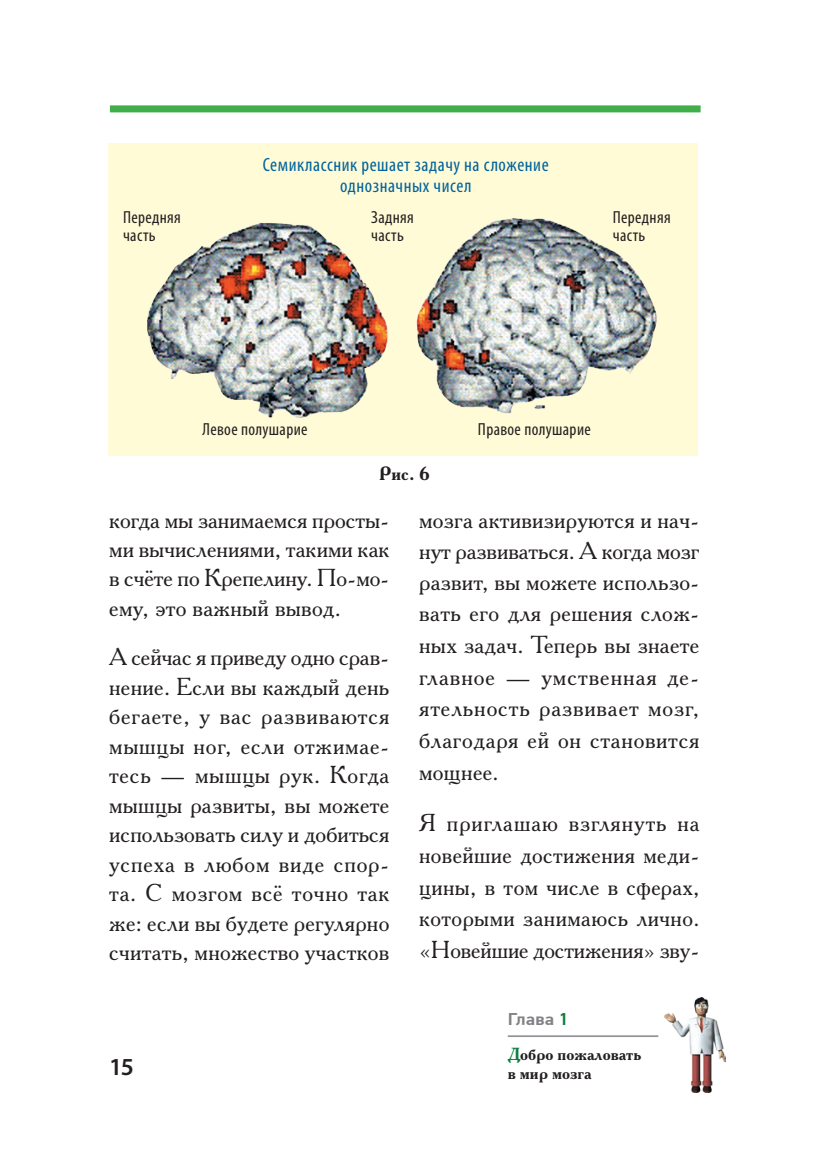
<style>
.page{position:relative;width:819px;height:1156px;background:#fff}
.page>*{position:absolute;margin:0;border:0;box-sizing:border-box;transform-origin:0 0}
.t1{font:24.5px/29.4px "Academy C";letter-spacing:.01em;color:#231f20;text-align:justify}
.t2{font:600 24.5px "Myriad Pro";color:#231f20}
.t3{font:condensed 19.25px/21px "Myriad Pro";letter-spacing:.03em;color:#00639d;text-align:center}
.pic_nazv{font:700 19.25px "Academy C";color:#231f20}
.t4{font:condensed 17.5px/17.5px "Myriad Pro";letter-spacing:.02em;color:#231f20}
.t5{font:700 17.5px/19.2px "Academy C";color:#231f20}
.t6{font:500 16.97px "PF Din Text Cond Pro";letter-spacing:.005em;color:#808285;scale:1.23 1}
.s1{color:#0d803f}
</style>
<div class="page">
<div style="left:110px;top:105px;width:590px;height:7px;background:#40ae49"></div>
<img style="left:664px;top:997px;width:62px;height:96px">
<hr style="left:507px;top:1035px;width:151px;height:2px;background:#939598">
<div style="left:108px;top:144px;width:590px;height:312px;background:#fffbd6"></div>
<img style="left:148px;top:218px;width:509px;height:200px">
<p class="t3" style="left:263px;top:154px;width:287px">Семиклассник решает задачу на сложение однозначных чисел</p>
<p class="t4" style="left:371px;top:208px;width:44px">Задняя часть</p>
<p class="t4" style="left:123px;top:208px;width:59px">Передняя часть</p>
<p class="t4" style="left:612px;top:208px;width:59px">Передняя часть</p>
<p class="t4" style="left:202px;top:420px;width:106px">Левое полушарие</p>
<p class="t4" style="left:478px;top:420px;width:114px">Правое полушарие</p>
<p class="pic_nazv" style="left:379px;top:461px;width:53px">Рис. 6</p>
<p class="t1" style="left:109px;top:504px;width:282px">когда мы занимаемся просты&shy;ми вычислениями, такими как в счёте по Крепелину. По-мо&shy;ему, это важный вывод.</p>
<p class="t1" style="left:109px;top:641px;width:282px">А сейчас я приведу одно срав&shy;нение. Если вы каждый день бегаете, у вас развиваются мышцы ног, если отжимае&shy;тесь — мышцы рук. Когда мышцы развиты, вы можете использовать силу и добиться успеха в любом виде спор&shy;та. С мозгом всё точно так же: если вы будете регулярно считать, множество участков</p>
<p class="t1" style="left:419px;top:503px;width:282px;line-height:31.5px">мозга активизируются и нач&shy;нут развиваться. А когда мозг развит, вы можете использо&shy;вать его для решения слож&shy;ных задач. Теперь вы знаете главное — умственная де&shy;ятельность развивает мозг, благодаря ей он становится мощнее.</p>
<p class="t1" style="left:419px;top:807px;width:282px;line-height:31.7px">Я приглашаю взглянуть на новейшие достижения меди&shy;цины, в том числе в сферах, которыми занимаюсь лично. «Новейшие достижения» зву-</p>
<p class="t2" style="left:109px;top:1051px;width:26px">15</p>
<p class="t6" style="left:507px;top:1009px;width:51px">Глава <span class="s1">1</span></p>
<p class="t5" style="left:507px;top:1043px;width:135px"><span class="s1">Д</span>обро пожаловать в мир мозга</p>
</div>
